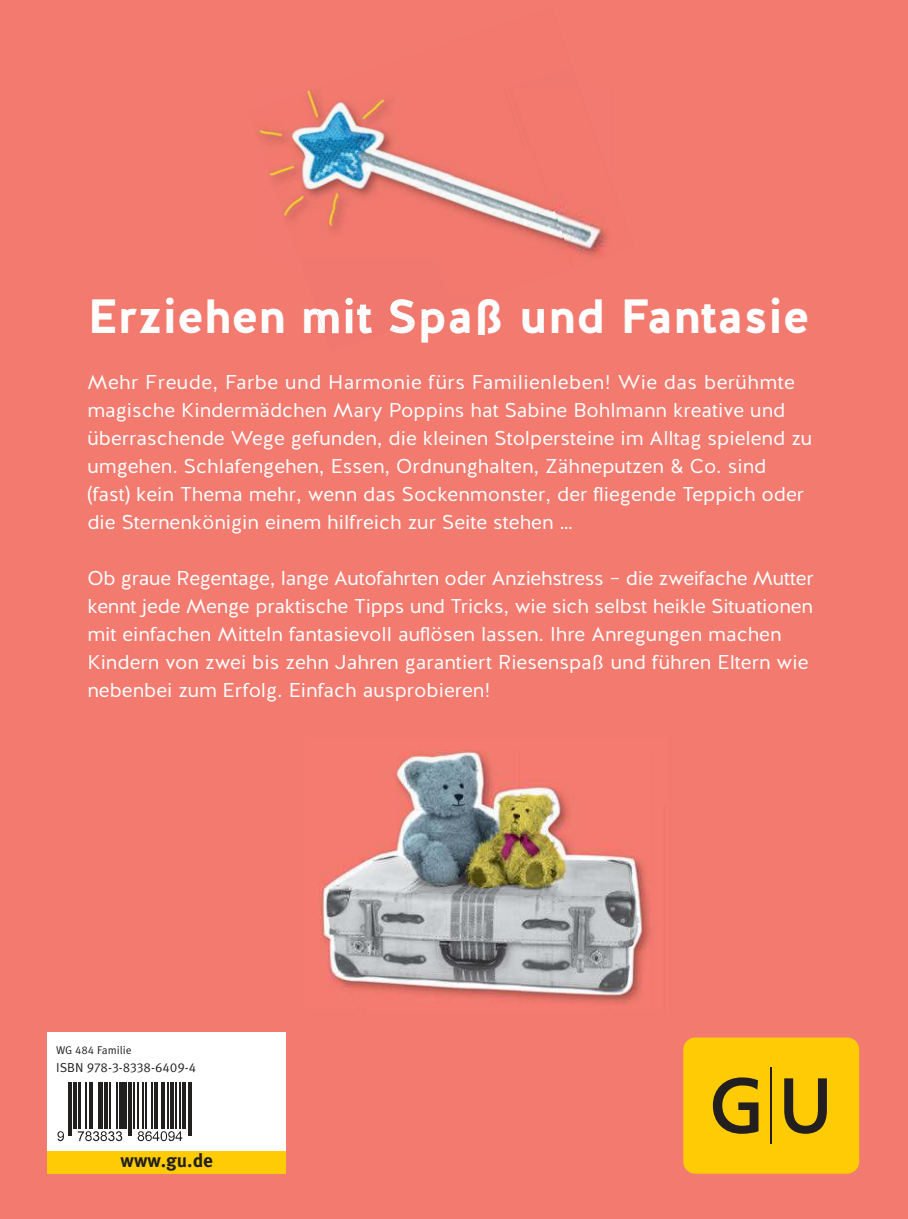
<style>
.page{position:relative;width:908px;height:1219px;background:#fff}
.page>*{position:absolute;margin:0;border:0;box-sizing:border-box;transform-origin:0 0}
.t1{font:700 48px "Halis GR";color:#fff}
.t2{font:20px/28px "Halis GR";color:#fff}
.t3{font:700 19px "Meta OT";color:#221f1f}
.t4{font:13px "Meta OT Norm";letter-spacing:-.01em;color:#221f1f}
.t5{font:11.2px "Meta OT Norm";letter-spacing:-.005em;color:#221f1f}
</style>
<div class="page">
<div style="left:0;top:0;width:907px;height:1219px;background:#f37a6f"></div>
<div style="left:683px;top:1037px;width:175px;height:137px;background:#ffcb04;border-radius:12px"></div>
<svg style="left:712px;top:1077px;width:46px;height:57px"></svg>
<svg style="left:784px;top:1078px;width:42px;height:56px"></svg>
<hr style="left:770px;top:1067px;width:2px;height:77px;background:#231f20">
<img style="left:316px;top:298px;width:126px;height:36px">
<img style="left:258px;top:90px;width:135px;height:129px">
<img style="left:553px;top:199px;width:55px;height:59px">
<img style="left:289px;top:148px;width:264px;height:84px">
<img style="left:405px;top:208px;width:165px;height:50px">
<img style="left:321px;top:750px;width:329px;height:254px">
<div style="left:48px;top:1032px;width:238px;height:142px;background:#fff"></div>
<svg style="left:57px;top:1083px;width:135px;height:59px"></svg>
<div style="left:48px;top:1151px;width:238px;height:23px;background:#ffcb04"></div>
<h1 class="t1" style="left:87px;top:288px;width:723px">Erziehen mit Spaß und Fantasie</h1>
<p class="t2" style="left:87px;top:370px;width:726px">Mehr Freude, Farbe und Harmonie fürs Familienleben! Wie das berühmte magische Kindermädchen Mary Poppins hat Sabine Bohlmann kreative und überraschende Wege gefunden, die kleinen Stolpersteine im Alltag spielend zu umgehen. Schlafengehen, Essen, Ordnunghalten, Zähneputzen &amp; Co. sind (fast) kein Thema mehr, wenn das Sockenmonster, der fliegende Teppich oder die Sternenkönigin einem hilfreich zur Seite stehen …</p>
<p class="t2" style="left:87px;top:566px;width:727px">Ob graue Regentage, lange Autofahrten oder Anziehstress – die zweifache Mutter kennt jede Menge praktische Tipps und Tricks, wie sich selbst heikle Situationen mit einfachen Mitteln fantasievoll auflösen lassen. Ihre Anregungen machen Kindern von zwei bis zehn Jahren garantiert Riesenspaß und führen Eltern wie nebenbei zum Erfolg. Einfach ausprobieren!</p>
<p class="t5" style="left:56px;top:1043px;width:77px">WG 484 Familie</p>
<p class="t4" style="left:56px;top:1060px;width:141px">ISBN 978-3-8338-6409-4</p>
<p class="t3" style="left:120px;top:1153px;width:94px">www.gu.de</p>
</div>
